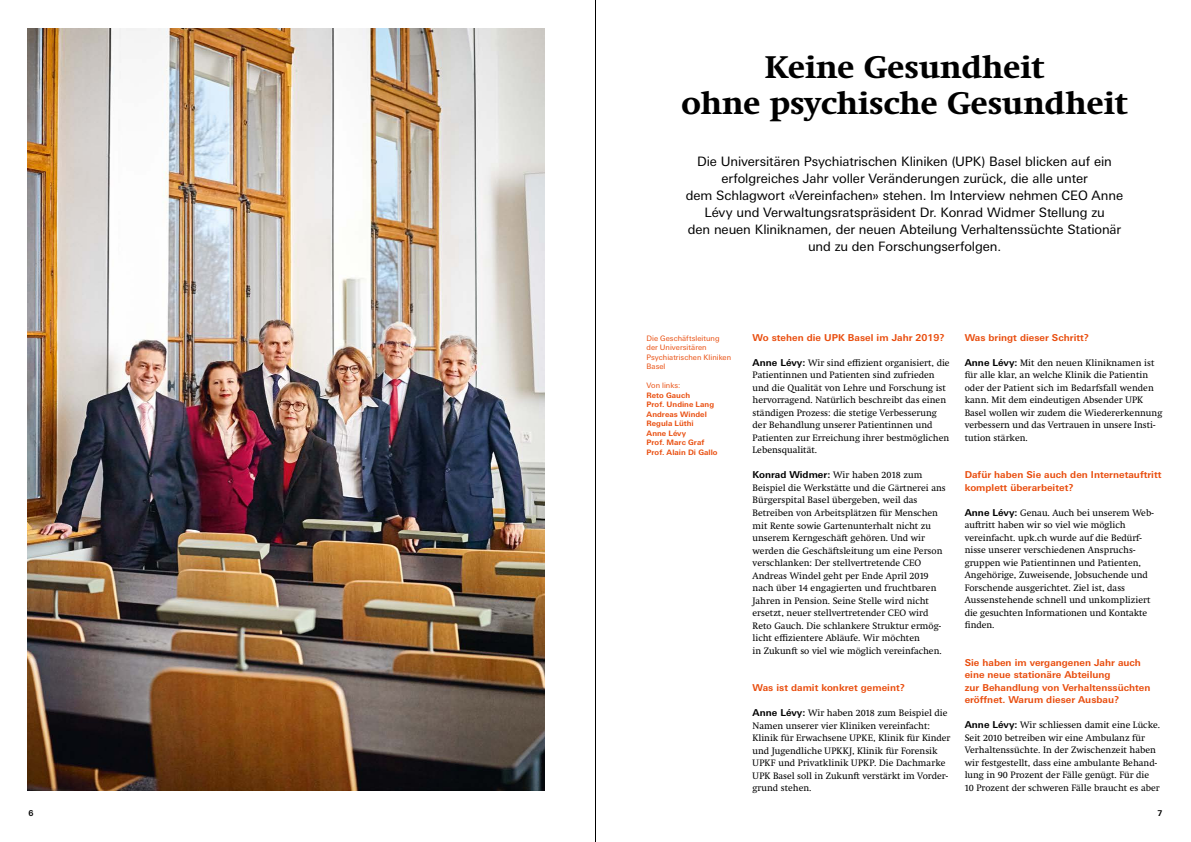
<style>
.page{position:relative;width:1191px;height:842px;background:#fff}
.page>*{position:absolute;margin:0;border:0;box-sizing:border-box;transform-origin:0 0}
.t1{font:700 32px/36px "Swift Neue LT Pro";color:#000;text-align:center}
.t2{font:13px/17px "Univers Next Pro";letter-spacing:-.005em;color:#000;text-align:center}
.t3{font:9.5px/12.5px "Swift Neue LT Pro";letter-spacing:.005em;color:#000}
.t4{font:700 9.5px/12.5px "Univers Next Pro";letter-spacing:.005em;color:#e94e0f}
.t5{font:700 8px "Univers Next Pro";color:#000}
.t6{font:700 7.5px/9.5px "Univers Next Pro";letter-spacing:.005em;color:#e94e0f}
.t7{font:7.5px/9.5px "Univers Next Pro";letter-spacing:.005em;color:#e94e0f}
.s1{font-family:"Univers Next Pro";font-weight:700}
</style>
<div class="page">
<hr style="left:595px;top:0;width:1px;height:842px;background:#000">
<img style="left:28px;top:28px;width:516px;height:763px">
<h1 class="t1" style="left:681px;top:49px;width:447px">Keine Gesundheit<br>ohne psychische Gesundheit</h1>
<p class="t2" style="left:686px;top:153px;width:439px">Die Universitären Psychiatrischen Kliniken (UPK) Basel blicken auf ein erfolgreiches Jahr voller Veränderungen zurück, die alle unter<br>dem Schlagwort «Vereinfachen» stehen. Im Interview nehmen CEO Anne Lévy und Verwaltungsratspräsident Dr. Konrad Widmer Stellung zu<br>den neuen Kliniknamen, der neuen Abteilung Verhaltenssüchte Stationär und zu den Forschungserfolgen.</p>
<p class="t7" style="left:646px;top:333px;width:86px">Die Geschäftsleitung der Universitären<br>Psychiatrischen Kliniken<br>Basel</p>
<p class="t7" style="left:646px;top:381px;width:35px">Von links:</p>
<p class="t6" style="left:646px;top:390px;width:73px">Reto Gauch<br>Prof. Undine Lang<br>Andreas Windel<br>Regula Lüthi<br>Anne Lévy<br>Prof. Marc Graf<br>Prof. Alain Di Gallo</p>
<p class="t4" style="left:752px;top:331px;width:194px">Wo stehen die UPK Basel im Jahr 2019?</p>
<p class="t3" style="left:752px;top:356px;width:198px"><span class="s1">Anne Lévy:</span> Wir sind effizient organisiert, die Patientinnen und Patienten sind zufrieden und die Qualität von Lehre und Forschung ist hervorragend. Natürlich beschreibt das einen ständigen Prozess: die stetige Verbesserung der Behandlung unserer Patientinnen und Patienten zur Erreichung ihrer bestmöglichen Lebensqualität.</p>
<p class="t3" style="left:752px;top:469px;width:195px"><span class="s1">Konrad Widmer:</span> Wir haben 2018 zum Beispiel die Werkstätte und die Gärtnerei ans Bürgerspital Basel übergeben, weil das Betreiben von Arbeitsplätzen für Menschen mit Rente sowie Gartenunterhalt nicht zu unserem Kerngeschäft gehören. Und wir werden die Geschäftsleitung um eine Person verschlanken: Der stellvertretende CEO Andreas Windel geht per Ende April 2019 nach über 14 engagierten und fruchtbaren Jahren in Pension. Seine Stelle wird nicht ersetzt, neuer stellvertretender CEO wird Reto Gauch. Die schlankere Struktur ermög&shy;licht effizientere Abläufe. Wir möchten<br>in Zukunft so viel wie möglich vereinfachen.</p>
<p class="t4" style="left:752px;top:681px;width:154px">Was ist damit konkret gemeint?</p>
<p class="t3" style="left:752px;top:706px;width:199px"><span class="s1">Anne Lévy:</span> Wir haben 2018 zum Beispiel die Namen unserer vier Kliniken vereinfacht:<br>Klinik für Erwachsene UPKE, Klinik für Kinder und Jugendliche UPKKJ, Klinik für Forensik UPKF und Privatklinik UPKP. Die Dachmarke UPK Basel soll in Zukunft verstärkt im Vorder&shy;grund stehen.</p>
<p class="t4" style="left:964px;top:331px;width:126px">Was bringt dieser Schritt?</p>
<p class="t3" style="left:964px;top:356px;width:199px"><span class="s1">Anne Lévy:</span> Mit den neuen Kliniknamen ist für alle klar, an welche Klinik die Patientin oder der Patient sich im Bedarfsfall wenden kann. Mit dem eindeutigen Absender UPK Basel wollen wir zudem die Wiedererkennung verbessern und das Vertrauen in unsere Insti&shy;tution stärken.</p>
<p class="t4" style="left:964px;top:469px;width:198px">Dafür haben Sie auch den Internetauftritt komplett überarbeitet?</p>
<p class="t3" style="left:964px;top:506px;width:190px"><span class="s1">Anne Lévy:</span> Genau. Auch bei unserem Web&shy;auftritt haben wir so viel wie möglich vereinfacht. upk.ch wurde auf die Bedürf&shy;nisse unserer verschiedenen Anspruchs&shy;gruppen wie Patientinnen und Patienten, Angehörige, Zuweisende, Jobsuchende und Forschende ausgerichtet. Ziel ist, dass Aussenstehende schnell und unkompliziert die gesuchten Informationen und Kontakte finden.</p>
<p class="t4" style="left:964px;top:656px;width:187px">Sie haben im vergangenen Jahr auch eine neue stationäre Abteilung<br>zur Behandlung von Verhaltenssüchten eröffnet. Warum dieser Ausbau?</p>
<p class="t3" style="left:964px;top:719px;width:197px"><span class="s1">Anne Lévy:</span> Wir schliessen damit eine Lücke.<br>Seit 2010 betreiben wir eine Ambulanz für Verhaltenssüchte. In der Zwischenzeit haben wir festgestellt, dass eine ambulante Behand&shy;lung in 90 Prozent der Fälle genügt. Für die 10 Prozent der schweren Fälle braucht es aber</p>
<p class="t5" style="left:28px;top:808px;width:7px">6</p>
<p class="t5" style="left:1157px;top:808px;width:7px">7</p>
</div>
